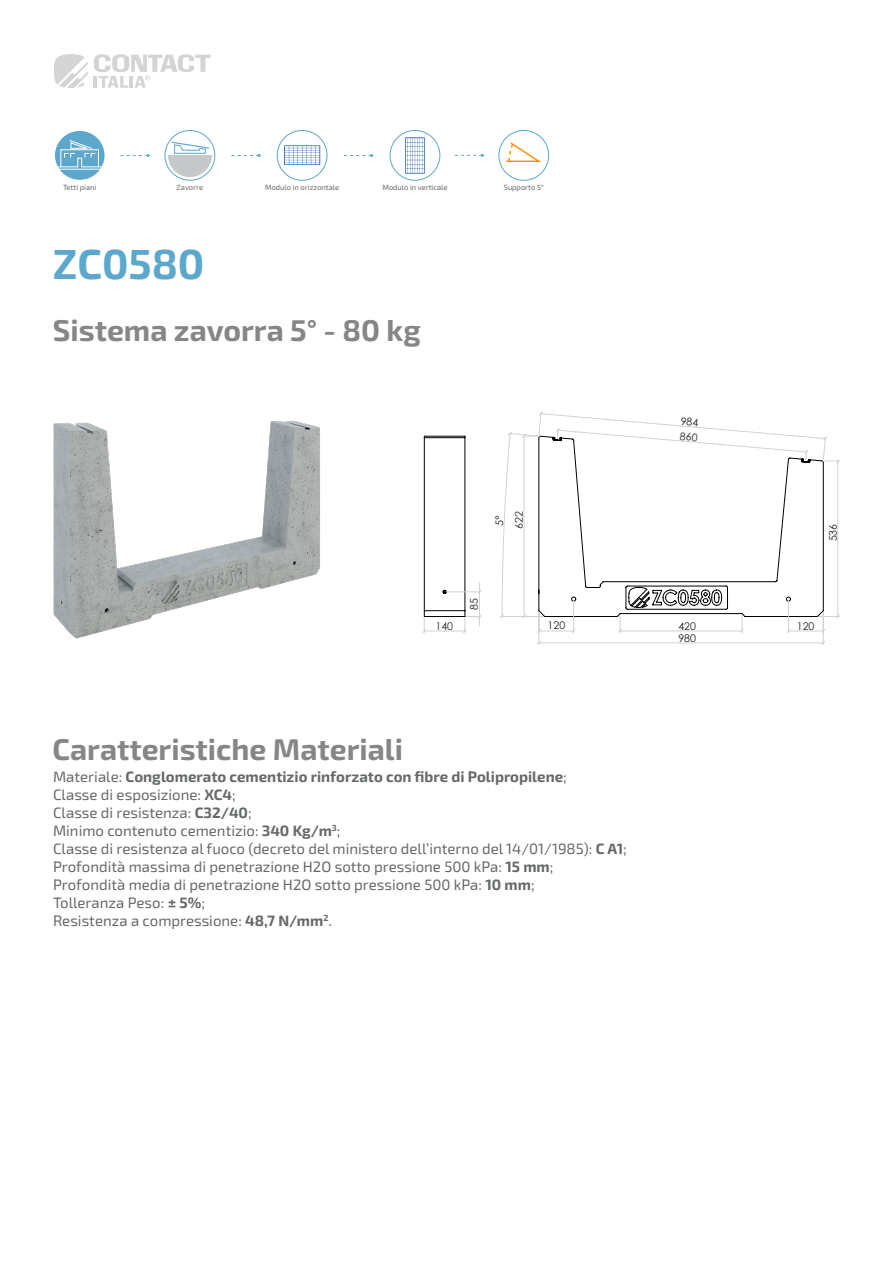
<style>
.page{position:relative;width:893px;height:1263px;background:#fff}
.page>*{position:absolute;margin:0;border:0;box-sizing:border-box;transform-origin:0 0}
.t1{font:700 42px "Exo 2";color:#5ca7cc}
.t2{font:700 30px "Exo 2";color:#878687}
.t3{font:15px "Exo 2";color:#66696b}
.t4{font:700 15px "Exo 2";color:#66696b}
.t5{font:10.65px "Century Gothic";color:#231f20}
.t6{font:7.5px "Exo 2";color:#66696b}
.s1{font-weight:400}
.s2{font-weight:700}
</style>
<div class="page">
<svg style="left:54px;top:54px;width:34px;height:34px"></svg>
<svg style="left:94px;top:54px;width:117px;height:34px"></svg>
<div style="left:277px;top:130px;width:50px;height:51px;border:1px solid #5ca7cb;border-radius:50%"></div>
<svg style="left:284px;top:145px;width:36px;height:20px"></svg>
<svg style="left:165px;top:130px;width:50px;height:50px"></svg>
<div style="left:165px;top:130px;width:50px;height:51px;border:1px solid #5ca7cb;border-radius:50%"></div>
<svg style="left:168px;top:142px;width:44px;height:36px"></svg>
<div style="left:390px;top:130px;width:50px;height:51px;border:1px solid #5ca7cb;border-radius:50%"></div>
<svg style="left:405px;top:137px;width:20px;height:37px"></svg>
<svg style="left:54px;top:130px;width:51px;height:50px"></svg>
<hr style="left:59px;top:169px;width:42px;height:1px;background:#fff">
<svg style="left:56px;top:139px;width:47px;height:29px"></svg>
<div style="left:54px;top:130px;width:51px;height:51px;border:1px solid #fff;border-radius:50%"></div>
<div style="left:498px;top:130px;width:51px;height:51px;border:1px solid #5ca7cb;border-radius:50%"></div>
<svg style="left:506px;top:141px;width:38px;height:21px"></svg>
<svg style="left:120px;top:154px;width:30px;height:3px"></svg>
<svg style="left:231px;top:154px;width:30px;height:3px"></svg>
<svg style="left:455px;top:154px;width:29px;height:3px"></svg>
<svg style="left:344px;top:154px;width:29px;height:3px"></svg>
<img style="left:53px;top:421px;width:267px;height:218px">
<svg style="left:422px;top:435px;width:60px;height:198px"></svg>
<hr style="left:539px;top:612px;width:1px;height:32px;background:#d1d2d4">
<hr style="left:823px;top:612px;width:1px;height:32px;background:#d1d2d4">
<hr style="left:539px;top:643px;width:284px;height:1px;background:#d1d2d4">
<svg style="left:500px;top:412px;width:340px;height:221px"></svg>
<p class="t6" style="left:63px;top:182px;width:35px">Tetti piani</p>
<p class="t6" style="left:177px;top:182px;width:28px">Zavorre</p>
<p class="t6" style="left:265px;top:182px;width:76px">Modulo in orizzontale</p>
<p class="t6" style="left:382px;top:182px;width:67px">Modulo in verticale</p>
<p class="t6" style="left:504px;top:182px;width:41px">Supporto 5°</p>
<p class="t1" style="left:53px;top:234px;width:153px">ZC0580</p>
<p class="t2" style="left:53px;top:309px;width:369px">Sistema zavorra 5° - 80 kg</p>
<p class="t5" style="left:435px;top:619px;width:19px">140</p>
<p class="t5" style="left:467px;top:610px;width:13px;rotate:-90deg">85</p>
<p class="t5" style="left:512px;top:529px;width:19px;rotate:-90deg">622</p>
<p class="t5" style="left:825px;top:541px;width:19px;rotate:-90deg">536</p>
<p class="t5" style="left:548px;top:617px;width:19px">120</p>
<p class="t5" style="left:678px;top:619px;width:19px">420</p>
<p class="t5" style="left:797px;top:619px;width:19px">120</p>
<p class="t5" style="left:678px;top:630px;width:19px">980</p>
<p class="t2" style="left:53px;top:728px;width:352px">Caratteristiche Materiali</p>
<p class="t4" style="left:53px;top:766px;width:515px"><span class="s1">Materiale:</span> Conglomerato cementizio rinforzato con fibre di Polipropilene<span class="s1">;</span></p>
<p class="t3" style="left:53px;top:784px;width:184px">Classe di esposizione: <span class="s2">XC4</span>;</p>
<p class="t3" style="left:53px;top:802px;width:200px">Classe di resistenza: <span class="s2">C32/40</span>;</p>
<p class="t3" style="left:53px;top:820px;width:289px">Minimo contenuto cementizio: <span class="s2">340 Kg/m</span><sup>3</sup>;</p>
<p class="t3" style="left:53px;top:838px;width:575px">Classe di resistenza al fuoco (decreto del ministero dell’interno del 14/01/1985): <span class="s2">C A1</span>;</p>
<p class="t3" style="left:53px;top:856px;width:502px">Profondità massima di penetrazione H2O sotto pressione 500 kPa: <span class="s2">15 mm</span>;</p>
<p class="t3" style="left:53px;top:874px;width:483px">Profondità media di penetrazione H2O sotto pressione 500 kPa: <span class="s2">10 mm</span>;</p>
<p class="t3" style="left:53px;top:892px;width:153px">Tolleranza Peso: <span class="s2">± 5%</span>;</p>
<p class="t3" style="left:53px;top:910px;width:280px">Resistenza a compressione: <span class="s2">48,7 N/mm</span><sup>2</sup>.</p>
</div>
